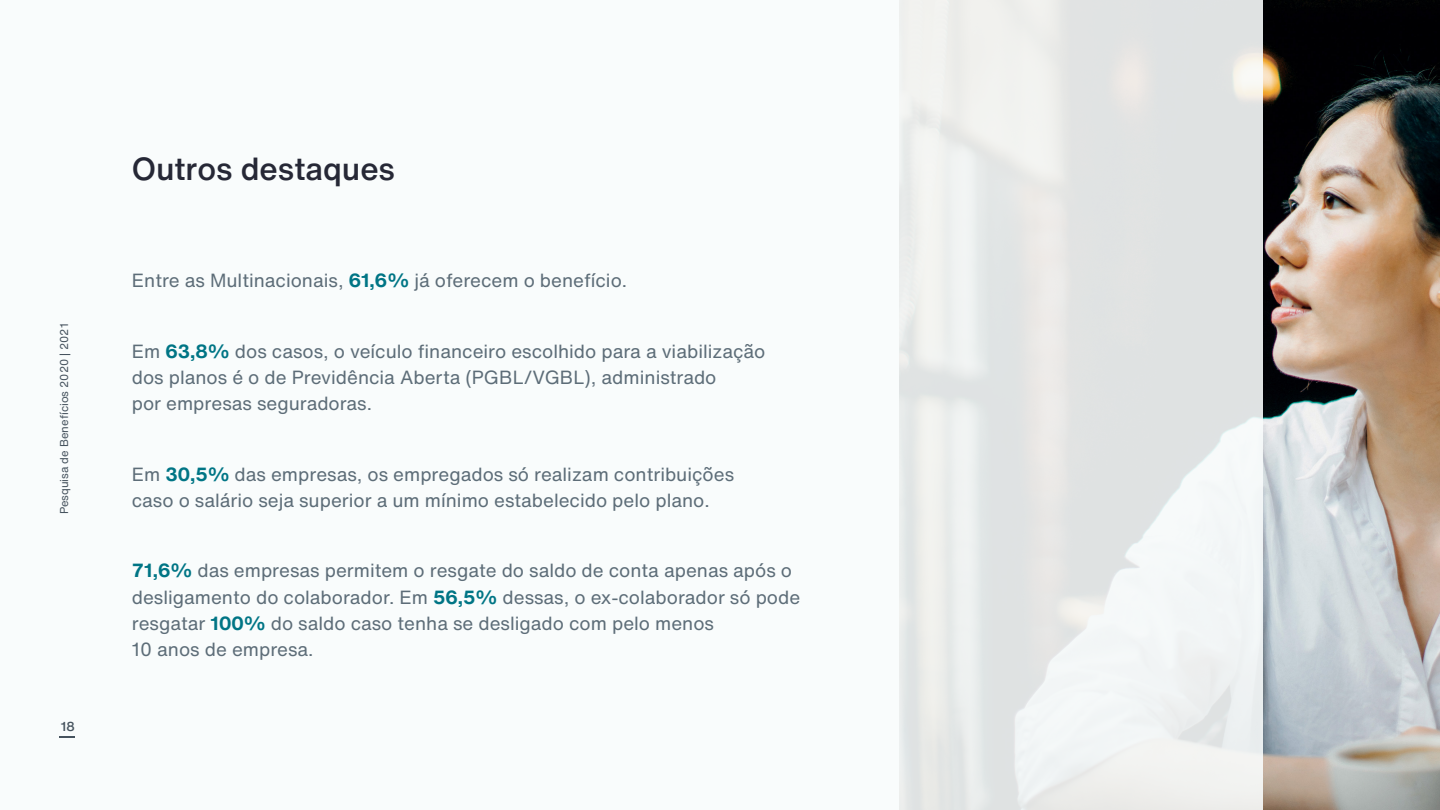
<style>
.page{position:relative;width:1440px;height:810px;background:#fff}
.page>*{position:absolute;margin:0;border:0;box-sizing:border-box;transform-origin:0 0}
.t1{font:500 31.5px "Helvetica Now Text";color:#262836}
.t2{font:18.75px/26.2px "Helvetica Now Text";color:#5d6d78}
.t3{font:500 12.83px "Helvetica Now Text";color:#46535e}
.t4{font:11.25px "Helvetica Now Text";color:#46535e}
.s1{font-weight:700;color:#007585}
</style>
<div class="page">
<div style="left:0;top:0;width:1436px;height:810px;background:#f9fcfc"></div>
<img style="left:1262px;top:0;width:178px;height:810px">
<svg style="left:899px;top:0;width:363px;height:810px;fill:#e6e7e6"></svg>
<svg style="left:60px;top:736px;width:15px;height:2px"></svg>
<p class="t4" style="left:56px;top:514px;width:193px;rotate:-90deg">Pesquisa de Benefícios 2020 | 2021</p>
<p class="t3" style="left:61px;top:717px;width:15px">18</p>
<h1 class="t1" style="left:132px;top:145px;width:265px">Outros destaques</h1>
<p class="t2" style="left:132px;top:267px;width:497px">Entre as Multinacionais, <span class="s1">61,6%</span> já oferecem o benefício.</p>
<p class="t2" style="left:132px;top:337px;width:635px">Em <span class="s1">63,8%</span> dos casos, o veículo financeiro escolhido para a viabilização dos planos é o de Previdência Aberta (PGBL/VGBL), administrado<br>por empresas seguradoras.</p>
<p class="t2" style="left:132px;top:460px;width:604px">Em <span class="s1">30,5%</span> das empresas, os empregados só realizam contribuições caso o salário seja superior a um mínimo estabelecido pelo plano.</p>
<p class="t2" style="left:132px;top:557px;width:670px"><span class="s1">71,6%</span> das empresas permitem o resgate do saldo de conta apenas após o desligamento do colaborador. Em <span class="s1">56,5%</span> dessas, o ex-colaborador só pode resgatar <span class="s1">100%</span> do saldo caso tenha se desligado com pelo menos<br>10 anos de empresa.</p>
</div>
